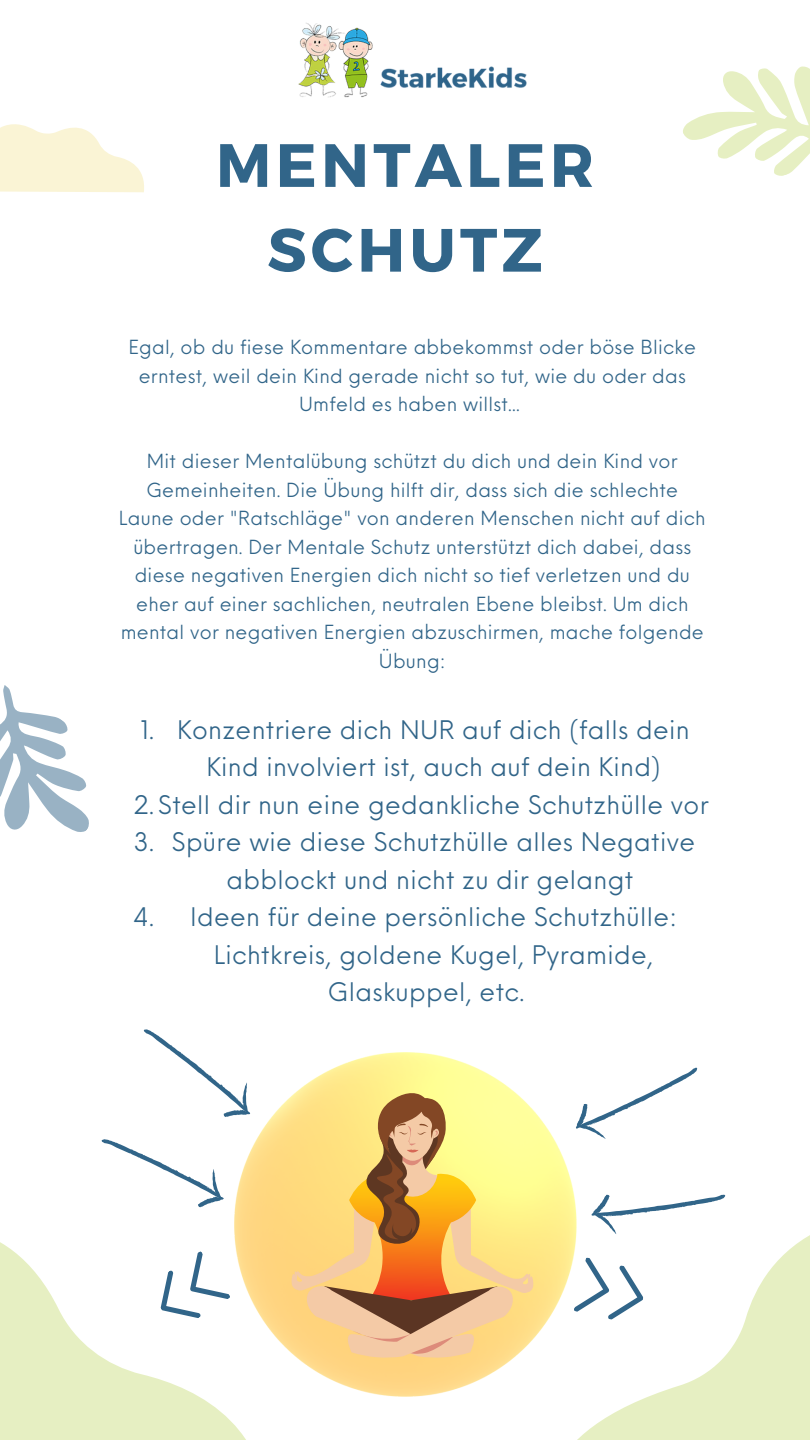
<style>
.page{position:relative;width:810px;height:1440px;background:#fff}
.page>*{position:absolute;margin:0;border:0;box-sizing:border-box;transform-origin:0 0}
.t1{font:700 61px/84.8px "Montserrat";letter-spacing:.07em;color:#316589;text-align:center}
.t2{font:25px/37.5px "Neue Einstellung";letter-spacing:.015em;color:#316589;text-align:center}
.t3{font:19px/28.5px "Neue Einstellung";letter-spacing:.015em;color:#316589;text-align:center}
</style>
<div class="page">
<img style="left:263px;top:1052px;width:302px;height:345px">
<svg style="left:0;top:1185px;width:290px;height:255px"></svg>
<svg style="left:522px;top:1162px;width:288px;height:278px"></svg>
<svg style="left:683px;top:66px;width:127px;height:110px"></svg>
<svg style="left:0;top:124px;width:144px;height:68px"></svg>
<svg style="left:0;top:685px;width:89px;height:147px"></svg>
<svg style="left:291px;top:1090px;width:243px;height:268px;background:#e9c173"></svg>
<svg style="left:99px;top:1029px;width:164px;height:186px"></svg>
<svg style="left:576px;top:1067px;width:122px;height:72px"></svg>
<svg style="left:588px;top:1191px;width:141px;height:47px"></svg>
<svg style="left:573px;top:1257px;width:76px;height:69px"></svg>
<svg style="left:146px;top:1251px;width:85px;height:82px"></svg>
<img style="left:298px;top:23px;width:229px;height:75px">
<h1 class="t1" style="left:216px;top:120px;width:380px">MENTALER<br>SCHUTZ</h1>
<p class="t3" style="left:128px;top:331px;width:569px">Egal, ob du fiese Kommentare abbekommst oder böse Blicke erntest, weil dein Kind gerade nicht so tut, wie du oder das<br>Umfeld es haben willst...</p>
<p class="t3" style="left:119px;top:445px;width:588px">Mit dieser Mentalübung schützt du dich und dein Kind vor Gemeinheiten. Die Übung hilft dir, dass sich die schlechte Laune oder "Ratschläge" von anderen Menschen nicht auf dich übertragen. Der Mentale Schutz unterstützt dich dabei, dass diese negativen Energien dich nicht so tief verletzen und du eher auf einer sachlichen, neutralen Ebene bleibst. Um dich mental vor negativen Energien abzuschirmen, mache folgende Übung:</p>
<h2 class="t2" style="left:177px;top:708px;width:514px">Konzentriere dich NUR auf dich (falls dein<br>Kind involviert ist, auch auf dein Kind)</h2>
<h2 class="t2" style="left:133px;top:783px;width:577px">2. Stell dir nun eine gedankliche Schutzhülle vor</h2>
<h2 class="t2" style="left:172px;top:821px;width:525px">Spüre wie diese Schutzhülle alles Negative</h2>
<h2 class="t2" style="left:227px;top:858px;width:408px">abblockt und nicht zu dir gelangt</h2>
<h2 class="t2" style="left:190px;top:896px;width:488px">Ideen für deine persönliche Schutzhülle:</h2>
<h2 class="t2" style="left:214px;top:933px;width:441px">Lichtkreis, goldene Kugel, Pyramide,</h2>
<h2 class="t2" style="left:328px;top:971px;width:198px">Glaskuppel, etc.</h2>
<h2 class="t2" style="left:141px;top:708px;width:15px">1.</h2>
<h2 class="t2" style="left:134px;top:821px;width:22px">3.</h2>
<h2 class="t2" style="left:134px;top:896px;width:22px">4.</h2>
</div>
